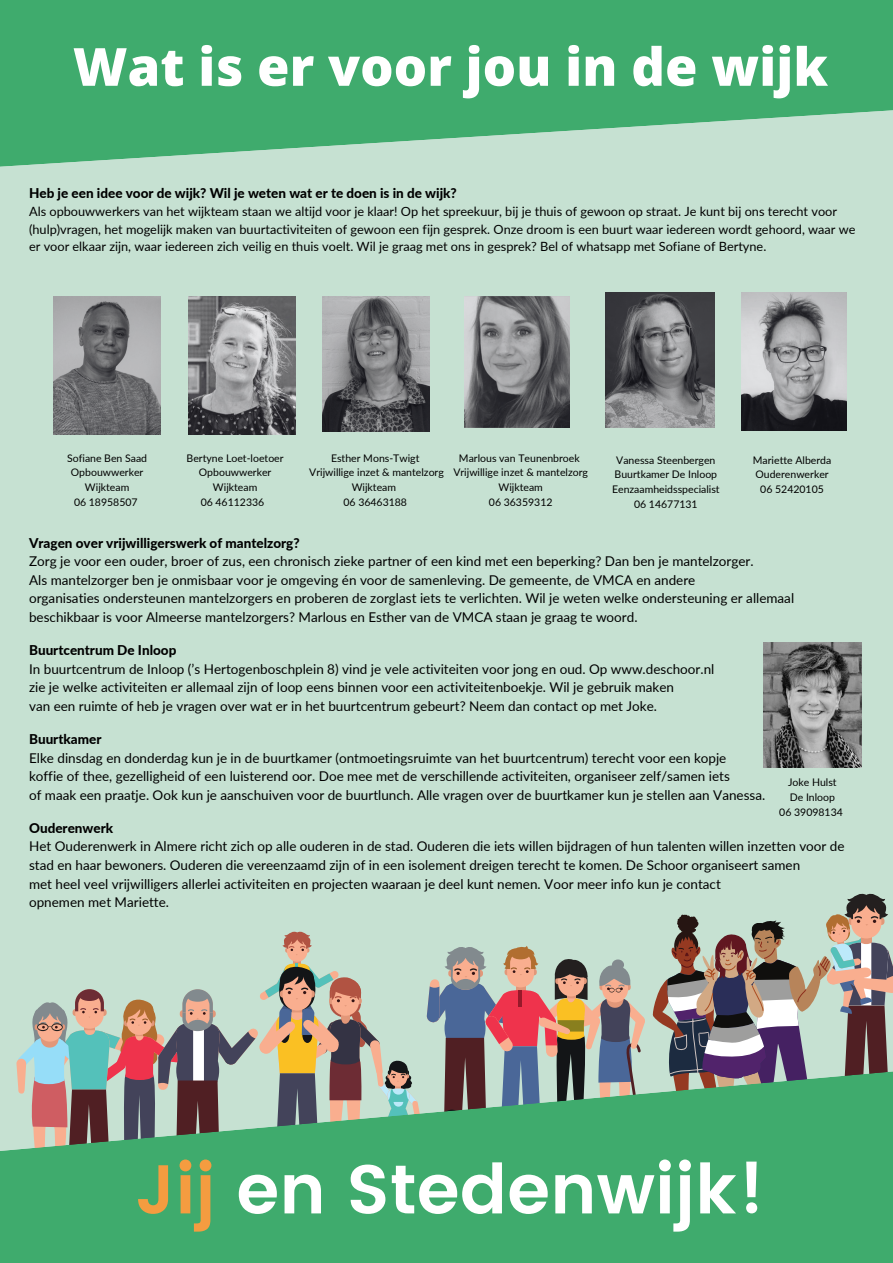
<style>
.page{position:relative;width:893px;height:1263px;background:#c6e1d2}
.page>*{position:absolute;margin:0;border:0;box-sizing:border-box;transform-origin:0 0}
.t1{font:600 69px "Poppins";color:#fff}
.t2{font:800 52.65px "Open Sans";color:#fff}
.t3{font:13.5px/18.6px "Lato";color:#000}
.t4{font:800 13.5px "Lato";color:#000}
.t5{font:12.75px/17.4px "Lato";color:#000}
.t6{font:10.5px "Lato";color:#000}
.s1{font-weight:800}
.s2{color:#f49c40}
</style>
<div class="page">
<div style="left:293px;top:958px;width:8px;height:8px;background:#e29779"></div>
<div style="left:287px;top:934px;width:20px;height:28px;background:#f9ae8f;border-radius:10px"></div>
<svg style="left:282px;top:931px;width:30px;height:24px"></svg>
<svg style="left:16px;top:963px;width:392px;height:106px"></svg>
<svg style="left:426px;top:946px;width:219px;height:123px"></svg>
<svg style="left:652px;top:893px;width:241px;height:176px"></svg>
<svg style="left:0;top:1069px;width:893px;height:194px;background:#51a574"></svg>
<svg style="left:0;top:0;width:893px;height:167px;fill:#3fab6d"></svg>
<img style="left:54px;top:296px;width:107px;height:138px">
<img style="left:323px;top:296px;width:106px;height:135px">
<img style="left:465px;top:296px;width:105px;height:132px">
<img style="left:741px;top:293px;width:105px;height:138px">
<img style="left:605px;top:293px;width:109px;height:135px">
<img style="left:188px;top:296px;width:107px;height:138px">
<img style="left:764px;top:642px;width:97px;height:125px">
<p class="t2" style="left:73px;top:30px;width:756px">Wat is er voor jou in de wijk</p>
<h2 class="t4" style="left:29px;top:185px;width:429px">Heb je een idee voor de wijk? Wil je weten wat er te doen is in de wijk?</h2>
<h2 class="t5" style="left:29px;top:203px;width:828px">Als opbouwwerkers van het wijkteam staan we altijd voor je klaar! Op het spreekuur, bij je thuis of gewoon op straat. Je kunt bij ons terecht voor (hulp)vragen, het mogelijk maken van buurtactiviteiten of gewoon een fijn gesprek. Onze droom is een buurt waar iedereen wordt gehoord, waar we er voor elkaar zijn, waar iedereen zich veilig en thuis voelt. Wil je graag met ons in gesprek? Bel of whatsapp met Sofiane of Bertyne.</h2>
<p class="t6" style="left:67px;top:451px;width:82px">Sofiane Ben Saad</p>
<p class="t6" style="left:71px;top:466px;width:74px">Opbouwwerker</p>
<p class="t6" style="left:85px;top:481px;width:46px">Wijkteam</p>
<p class="t6" style="left:74px;top:495px;width:65px">06 18958507</p>
<p class="t6" style="left:187px;top:451px;width:98px">Bertyne Loet-loetoer</p>
<p class="t6" style="left:199px;top:466px;width:74px">Opbouwwerker</p>
<p class="t6" style="left:213px;top:481px;width:46px">Wijkteam</p>
<p class="t6" style="left:201px;top:495px;width:65px">06 46112336</p>
<p class="t6" style="left:331px;top:451px;width:90px">Esther Mons-Twigt</p>
<p class="t6" style="left:309px;top:466px;width:136px">Vrijwillige inzet &amp; mantelzorg</p>
<p class="t6" style="left:352px;top:481px;width:46px">Wijkteam</p>
<p class="t6" style="left:343px;top:495px;width:65px">06 36463188</p>
<p class="t6" style="left:459px;top:451px;width:122px">Marlous van Teunenbroek</p>
<p class="t6" style="left:453px;top:466px;width:136px">Vrijwillige inzet &amp; mantelzorg</p>
<p class="t6" style="left:498px;top:481px;width:46px">Wijkteam</p>
<p class="t6" style="left:489px;top:495px;width:65px">06 36359312</p>
<p class="t6" style="left:616px;top:453px;width:101px">Vanessa Steenbergen</p>
<p class="t6" style="left:614px;top:468px;width:104px">Buurtkamer De Inloop</p>
<p class="t6" style="left:612px;top:483px;width:109px">Eenzaamheidsspecialist</p>
<p class="t6" style="left:634px;top:497px;width:65px">06 14677131</p>
<p class="t6" style="left:753px;top:453px;width:80px">Mariette Alberda</p>
<p class="t6" style="left:755px;top:468px;width:75px">Ouderenwerker</p>
<p class="t6" style="left:760px;top:483px;width:65px">06 52420105</p>
<h3 class="t3" style="left:29px;top:533px;width:766px"><span class="s1">Vragen over vrijwilligerswerk of mantelzorg?<br></span>Zorg je voor een ouder, broer of zus, een chronisch zieke partner of een kind met een beperking? Dan ben je mantelzorger.<br>Als mantelzorger ben je onmisbaar voor je omgeving én voor de samenleving. De gemeente, de VMCA en andere<br>organisaties ondersteunen mantelzorgers en proberen de zorglast iets te verlichten. Wil je weten welke ondersteuning er allemaal beschikbaar is voor Almeerse mantelzorgers? Marlous en Esther van de VMCA staan je graag te woord.</h3>
<h3 class="t3" style="left:29px;top:641px;width:687px"><span class="s1">Buurtcentrum De Inloop<br></span>In buurtcentrum de Inloop (’s Hertogenboschplein 8) vind je vele activiteiten voor jong en oud. Op www.deschoor.nl zie je welke activiteiten er allemaal zijn of loop eens binnen voor een activiteitenboekje. Wil je gebruik maken<br>van een ruimte of heb je vragen over wat er in het buurtcentrum gebeurt? Neem dan contact op met Joke.</h3>
<h3 class="t3" style="left:29px;top:729px;width:737px"><span class="s1">Buurtkamer<br></span>Elke dinsdag en donderdag kun je in de buurtkamer (ontmoetingsruimte van het buurtcentrum) terecht voor een kopje<br>koffie of thee, gezelligheid of een luisterend oor. Doe mee met de verschillende activiteiten, organiseer zelf/samen iets<br>of maak een praatje. Ook kun je aanschuiven voor de buurtlunch. Alle vragen over de buurtkamer kun je stellen aan Vanessa.</h3>
<h3 class="t3" style="left:29px;top:818px;width:817px"><span class="s1">Ouderenwerk<br></span>Het Ouderenwerk in Almere richt zich op alle ouderen in de stad. Ouderen die iets willen bijdragen of hun talenten willen inzetten voor de stad en haar bewoners. Ouderen die vereenzaamd zijn of in een isolement dreigen terecht te komen. De Schoor organiseert samen<br>met heel veel vrijwilligers allerlei activiteiten en projecten waaraan je deel kunt nemen. Voor meer info kun je contact<br>opnemen met Mariette.</h3>
<p class="t6" style="left:788px;top:776px;width:50px">Joke Hulst</p>
<p class="t6" style="left:790px;top:791px;width:47px">De Inloop</p>
<p class="t6" style="left:779px;top:805px;width:65px">06 39098134</p>
<p class="t1" style="left:135px;top:1149px;width:631px"><span class="s2">Jij</span> en Stedenwijk!</p>
</div>
